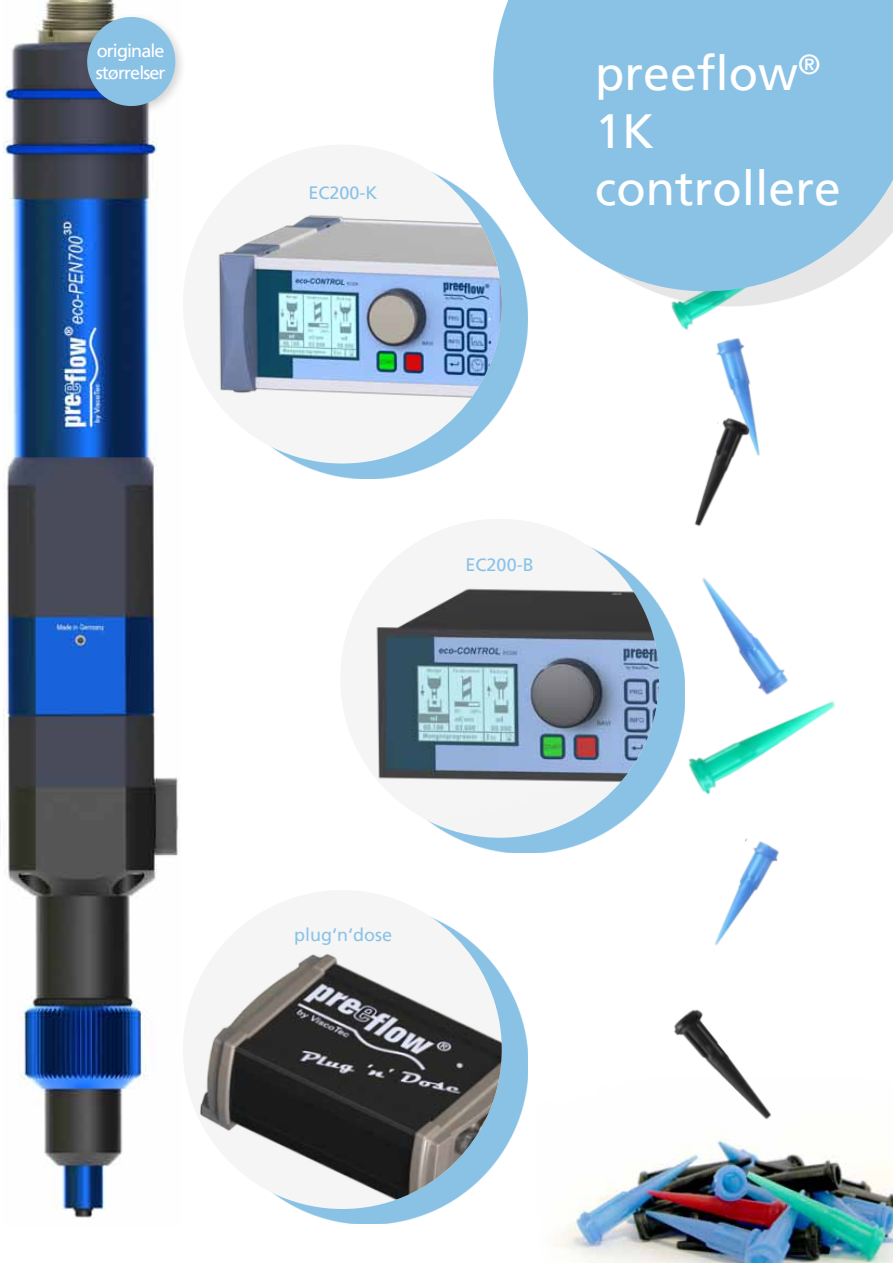
<style>
.page{position:relative;width:893px;height:1263px;background:#fff}
.page>*{position:absolute;margin:0;border:0;box-sizing:border-box;transform-origin:0 0}
.t1{font:48px/57.6px "Frutiger LT";color:#fff}
.t2{font:18px "Frutiger LT";color:#8ac2e6}
.t3{font:18px/21.6px "Frutiger LT";letter-spacing:-.05em;color:#fff}
</style>
<div class="page">
<img style="left:554px;top:1136px;width:339px;height:127px">
<img style="left:716px;top:338px;width:44px;height:118px">
<img style="left:671px;top:306px;width:66px;height:24px">
<img style="left:694px;top:410px;width:61px;height:116px">
<img style="left:702px;top:578px;width:86px;height:101px">
<img style="left:715px;top:838px;width:64px;height:108px">
<img style="left:688px;top:679px;width:148px;height:116px">
<img style="left:674px;top:1009px;width:98px;height:127px">
<img style="left:3px;top:0;width:176px;height:1218px">
<div style="left:82px;top:12px;width:105px;height:105px;background:#4b4b4d;opacity:.23"></div>
<div style="left:87px;top:17px;width:88px;height:89px;background:#8ac2e6;border-radius:50%"></div>
<div style="left:519px;top:0;width:374px;height:306px;background:#000;opacity:.1"></div>
<svg style="left:493px;top:0;width:400px;height:291px;background:#95c7e7"></svg>
<svg style="left:299px;top:159px;width:229px;height:319px"></svg>
<img style="left:218px;top:145px;width:284px;height:319px">
<svg style="left:456px;top:605px;width:229px;height:248px"></svg>
<div style="left:340px;top:519px;width:319px;height:319px;background:#f5f5f5;border-radius:50%"></div>
<img style="left:376px;top:546px;width:283px;height:292px">
<svg style="left:299px;top:917px;width:229px;height:307px"></svg>
<div style="left:183px;top:890px;width:319px;height:319px;background:#f5f5f5;border-radius:50%"></div>
<img style="left:200px;top:926px;width:302px;height:283px">
<p class="t3" style="left:96px;top:41px;width:71px">originale størrelser</p>
<h1 class="t1" style="left:595px;top:45px;width:227px">preeflow<sup>®<br></sup>1K</h1>
<p class="t2" style="left:308px;top:182px;width:71px">EC200-K</p>
<h1 class="t1" style="left:595px;top:160px;width:247px">controllere</h1>
<p class="t2" style="left:466px;top:554px;width:70px">EC200-B</p>
<p class="t2" style="left:294px;top:924px;width:100px">plug‘n‘dose</p>
</div>
